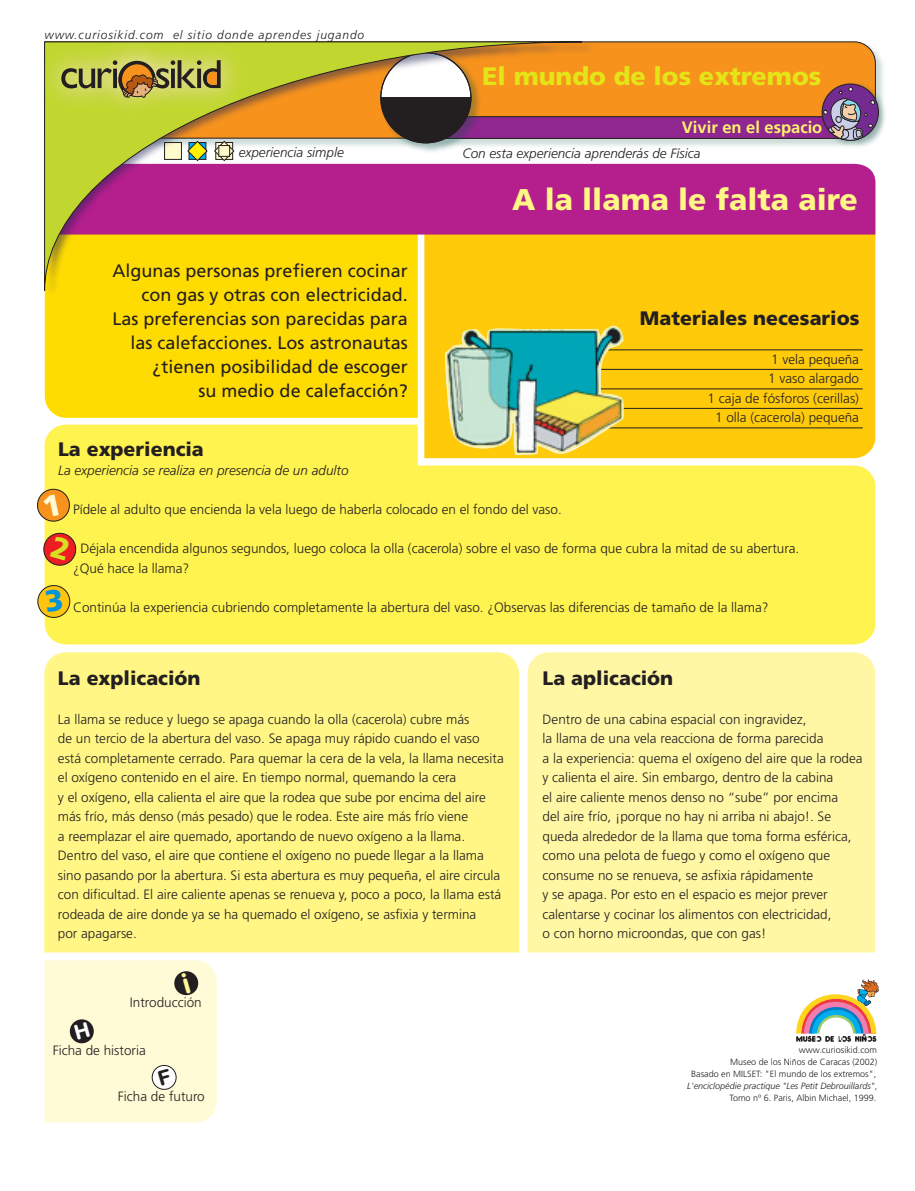
<style>
.page{position:relative;width:915px;height:1191px;background:#fff}
.page>*{position:absolute;margin:0;border:0;box-sizing:border-box;transform-origin:0 0}
.t1{font:900 30px "Frutiger";color:#fff685}
.t2{font:900 25.2px "Frutiger";color:#e4e417}
.t3{font:900 19.5px "Frutiger";color:#231f20}
.t4{font:18px/24px "Frutiger";color:#231f20;text-align:right}
.t5{font:700 16.5px "Frutiger";color:#fff46d}
.t6{font:300 13.5px/19.5px "Frutiger";color:#231f20}
.t7{font:italic 300 13.5px "Frutiger";color:#231f20}
.t8{font:italic 300 12px "Frutiger";letter-spacing:.075em;color:#231f20}
.t9{font:300 9px/12px "Frutiger";color:#231f20;text-align:right}
.s1{font-style:italic}
</style>
<div class="page">
<div style="left:527px;top:652px;width:348px;height:300px;background:#fff7a4"></div>
<div style="left:44px;top:652px;width:475px;height:300px;background:#fff685"></div>
<div style="left:45px;top:424px;width:830px;height:220px;background:#fff34f"></div>
<div style="left:424px;top:234px;width:451px;height:224px;background:#feca0a"></div>
<div style="left:45px;top:296px;width:372px;height:122px;background:#ffdc01"></div>
<div style="left:596px;top:164px;width:279px;height:70px;background:#b41e8d"></div>
<svg style="left:596px;top:41px;width:279px;height:11px;background:#e38e29"></svg>
<svg style="left:624px;top:427px;width:238px;height:1px"></svg>
<svg style="left:624px;top:408px;width:238px;height:1px"></svg>
<svg style="left:624px;top:388px;width:238px;height:1px"></svg>
<svg style="left:624px;top:369px;width:238px;height:1px"></svg>
<svg style="left:624px;top:349px;width:238px;height:1px"></svg>
<svg style="left:796px;top:979px;width:82px;height:62px"></svg>
<img style="left:818px;top:81px;width:67px;height:66px">
<img style="left:44px;top:41px;width:552px;height:255px">
<svg style="left:44px;top:41px;width:538px;height:250px;background:#d68957"></svg>
<img style="left:44px;top:41px;width:10px;height:104px">
<img style="left:54px;top:41px;width:5px;height:104px">
<img style="left:214px;top:41px;width:65px;height:104px">
<img style="left:59px;top:41px;width:155px;height:111px">
<svg style="left:61px;top:60px;width:159px;height:38px;background:#a39b47"></svg>
<svg style="left:379px;top:52px;width:496px;height:92px;background:#c67c4f"></svg>
<img style="left:444px;top:326px;width:180px;height:130px">
<svg style="left:37px;top:487px;width:34px;height:36px"></svg>
<svg style="left:43px;top:531px;width:34px;height:36px"></svg>
<svg style="left:37px;top:584px;width:34px;height:35px"></svg>
<div style="left:45px;top:960px;width:172px;height:162px;background:#fffbd6"></div>
<p class="t8" style="left:44px;top:28px;width:321px">www.curiosikid.com el sitio donde aprendes jugando</p>
<p class="t7" style="left:239px;top:144px;width:106px">experiencia simple</p>
<h3 class="t4" style="left:112px;top:259px;width:297px">Algunas personas prefieren cocinar con gas y otras con electricidad.<br>Las preferencias son parecidas para las calefacciones. Los astronautas ¿tienen posibilidad de escoger<br>su medio de calefacción?</h3>
<h2 class="t2" style="left:482px;top:61px;width:340px">El mundo de los extremos</h2>
<p class="t5" style="left:681px;top:118px;width:142px">Vivir en el espacio</p>
<p class="t7" style="left:462px;top:146px;width:239px">Con esta experiencia aprenderás de Física</p>
<h1 class="t1" style="left:512px;top:182px;width:347px">A la llama le falta aire</h1>
<h3 class="t3" style="left:639px;top:306px;width:221px">Materiales necesarios</h3>
<p class="t6" style="left:707px;top:349px;width:153px;text-align:right">1 vela pequeña<br>1 vaso alargado<br>1 caja de fósforos (cerillas)<br>1 olla (cacerola) pequeña</p>
<h3 class="t3" style="left:58px;top:437px;width:147px">La experiencia</h3>
<p class="t7" style="left:58px;top:463px;width:292px">La experiencia se realiza en presencia de un adulto</p>
<p class="t6" style="left:73px;top:500px;width:490px">Pídele al adulto que encienda la vela luego de haberla colocado en el fondo del vaso.</p>
<p class="t6" style="left:73px;top:539px;width:727px;text-indent:8px">Déjala encendida algunos segundos, luego coloca la olla (cacerola) sobre el vaso de forma que cubra la mitad de su abertura. ¿Qué hace la llama?</p>
<p class="t6" style="left:73px;top:597px;width:697px">Continúa la experiencia cubriendo completamente la abertura del vaso. ¿Observas las diferencias de tamaño de la llama?</p>
<h3 class="t3" style="left:58px;top:666px;width:144px">La explicación</h3>
<p class="t6" style="left:58px;top:709px;width:447px">La llama se reduce y luego se apaga cuando la olla (cacerola) cubre más<br>de un tercio de la abertura del vaso. Se apaga muy rápido cuando el vaso está completamente cerrado. Para quemar la cera de la vela, la llama necesita el oxígeno contenido en el aire. En tiempo normal, quemando la cera<br>y el oxígeno, ella calienta el aire que la rodea que sube por encima del aire más frío, más denso (más pesado) que le rodea. Este aire más frío viene<br>a reemplazar el aire quemado, aportando de nuevo oxígeno a la llama.<br>Dentro del vaso, el aire que contiene el oxígeno no puede llegar a la llama sino pasando por la abertura. Si esta abertura es muy pequeña, el aire circula con dificultad. El aire caliente apenas se renueva y, poco a poco, la llama está rodeada de aire donde ya se ha quemado el oxígeno, se asfixia y termina<br>por apagarse.</p>
<p class="t6" style="left:130px;top:992px;width:73px">Introducción</p>
<p class="t6" style="left:53px;top:1040px;width:95px">Ficha de historia</p>
<p class="t6" style="left:118px;top:1087px;width:88px">Ficha de futuro</p>
<h3 class="t3" style="left:542px;top:666px;width:132px">La aplicación</h3>
<p class="t6" style="left:542px;top:709px;width:321px">Dentro de una cabina espacial con ingravidez,<br>la llama de una vela reacciona de forma parecida<br>a la experiencia: quema el oxígeno del aire que la rodea y calienta el aire. Sin embargo, dentro de la cabina<br>el aire caliente menos denso no “sube” por encima<br>del aire frío, ¡porque no hay ni arriba ni abajo!. Se queda alrededor de la llama que toma forma esférica, como una pelota de fuego y como el oxígeno que consume no se renueva, se asfixia rápidamente<br>y se apaga. Por esto en el espacio es mejor prever calentarse y cocinar los alimentos con electricidad,<br>o con horno microondas, que con gas!</p>
<p class="t9" style="left:687px;top:1044px;width:191px">www.curiosikid.com<br>Museo de los Niños de Caracas (2002)<br>Basado en MILSET: "El mundo de los extremos", <span class="s1">L'enciclopédie practique "Les Petit Debrouillards"</span>, Tomo nº 6. Paris, Albin Michael, 1999.</p>
</div>
